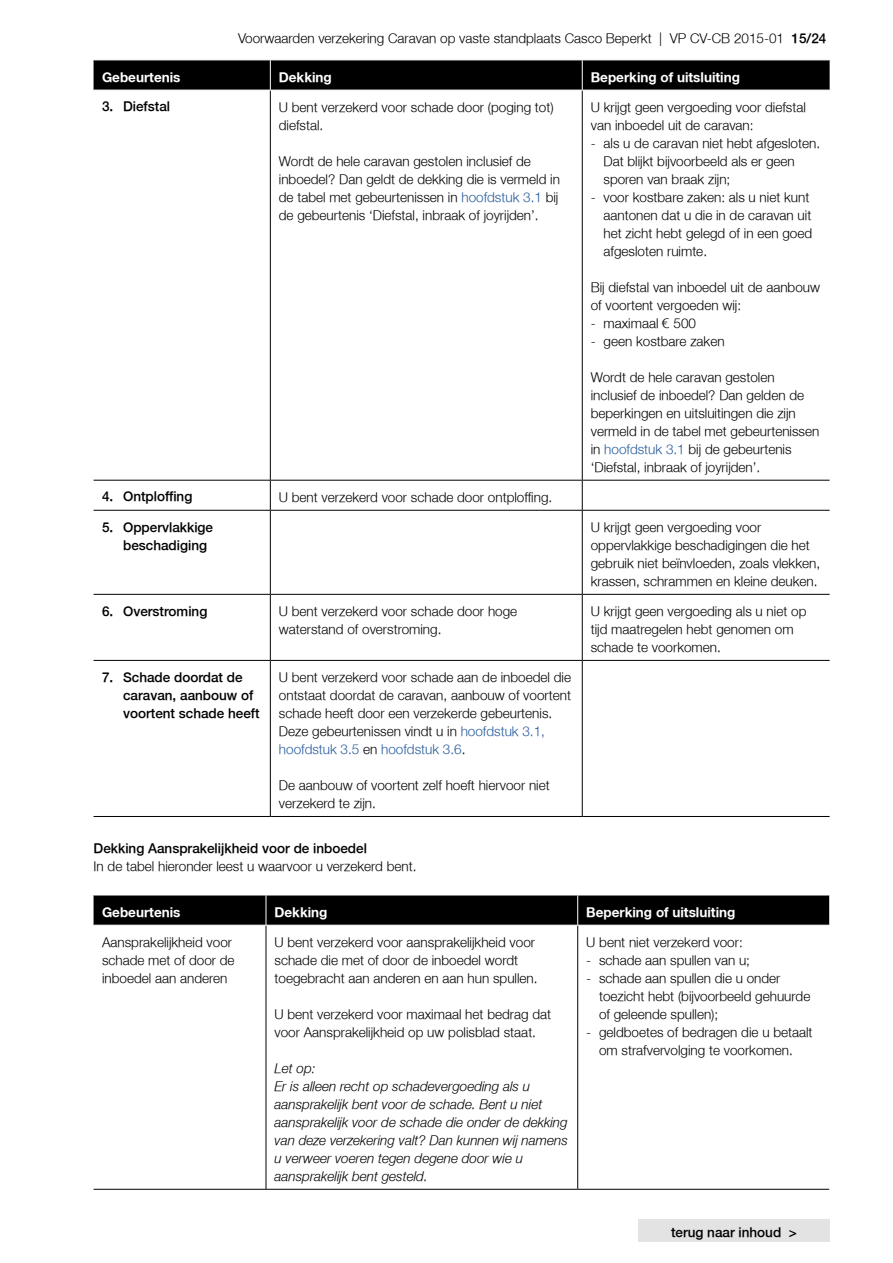
<style>
.page{position:relative;width:893px;height:1263px;background:#fff}
.page>*{position:absolute;margin:0;border:0;box-sizing:border-box;transform-origin:0 0}
.t1{font:300 13.5px/18px "Fortis Helvetica";color:#000}
.t2{font:italic 300 13.5px/18px "Fortis Helvetica";color:#000}
.t3{font:300 13.5px/18px "Fortis Helvetica";color:#000}
.t4{font:700 13.5px "Fortis Helvetica";color:#fff}
.s1{font-style:inherit}
.s2{color:#275b9b}
</style>
<div class="page">
<div style="left:638px;top:1219px;width:192px;height:23px;background:#e3e3e3"></div>
<div style="left:94px;top:61px;width:736px;height:29px;background:#000"></div>
<svg style="left:270px;top:481px;width:1px;height:29px"></svg>
<svg style="left:582px;top:481px;width:1px;height:29px"></svg>
<hr style="left:270px;top:511px;width:1px;height:83px;background:#000">
<hr style="left:582px;top:511px;width:1px;height:83px;background:#000">
<hr style="left:270px;top:90px;width:1px;height:390px;background:#000">
<hr style="left:582px;top:90px;width:1px;height:390px;background:#000">
<hr style="left:270px;top:595px;width:1px;height:65px;background:#000">
<hr style="left:582px;top:595px;width:1px;height:65px;background:#000">
<hr style="left:270px;top:60px;width:1px;height:30px;background:#fff">
<hr style="left:270px;top:90px;width:312px;height:1px;background:#fff">
<hr style="left:94px;top:480px;width:176px;height:1px;background:#000">
<hr style="left:270px;top:480px;width:312px;height:1px;background:#000">
<hr style="left:582px;top:480px;width:248px;height:1px;background:#000">
<hr style="left:94px;top:510px;width:176px;height:1px;background:#000">
<hr style="left:270px;top:510px;width:312px;height:1px;background:#000">
<hr style="left:582px;top:510px;width:248px;height:1px;background:#000">
<hr style="left:94px;top:594px;width:176px;height:1px;background:#000">
<hr style="left:270px;top:594px;width:312px;height:1px;background:#000">
<hr style="left:582px;top:594px;width:248px;height:1px;background:#000">
<hr style="left:94px;top:660px;width:176px;height:1px;background:#000">
<hr style="left:270px;top:660px;width:312px;height:1px;background:#000">
<hr style="left:582px;top:660px;width:248px;height:1px;background:#000">
<hr style="left:582px;top:60px;width:1px;height:30px;background:#fff">
<hr style="left:94px;top:816px;width:176px;height:1px;background:#000">
<hr style="left:270px;top:816px;width:312px;height:1px;background:#000">
<hr style="left:582px;top:816px;width:248px;height:1px;background:#000">
<hr style="left:270px;top:661px;width:1px;height:155px;background:#000">
<hr style="left:582px;top:661px;width:1px;height:155px;background:#000">
<hr style="left:582px;top:90px;width:248px;height:1px;background:#fff">
<div style="left:94px;top:896px;width:735px;height:29px;background:#000"></div>
<hr style="left:94px;top:1189px;width:172px;height:1px;background:#000">
<hr style="left:266px;top:1189px;width:312px;height:1px;background:#000">
<hr style="left:578px;top:1189px;width:251px;height:1px;background:#000">
<hr style="left:266px;top:925px;width:1px;height:264px;background:#000">
<hr style="left:577px;top:925px;width:1px;height:264px;background:#000">
<hr style="left:266px;top:895px;width:1px;height:30px;background:#fff">
<hr style="left:577px;top:895px;width:1px;height:30px;background:#fff">
<hr style="left:266px;top:925px;width:312px;height:1px;background:#fff">
<p class="t1" style="left:238px;top:29px;width:590px">Voorwaarden verzekering Caravan op vaste standplaats Casco Beperkt | VP CV-CB 2015-01 <span class="s1">15/24</span></p>
<p class="t4" style="left:102px;top:68px;width:80px">Gebeurtenis</p>
<p class="t4" style="left:279px;top:68px;width:54px">Dekking</p>
<p class="t4" style="left:591px;top:68px;width:151px">Beperking of uitsluiting</p>
<p class="t3" style="left:102px;top:98px;width:70px">3. Diefstal</p>
<p class="t1" style="left:279px;top:98px;width:276px">U bent verzekerd voor schade door (poging tot) diefstal.</p>
<p class="t1" style="left:279px;top:152px;width:283px">Wordt de hele caravan gestolen inclusief de inboedel? Dan geldt de dekking die is vermeld in de tabel met gebeurtenissen in <span class="s2">hoofdstuk 3.1</span> bij de gebeurtenis ‘Diefstal, inbraak of joyrijden’.</p>
<p class="t1" style="left:591px;top:98px;width:217px">U krijgt geen vergoeding voor diefstal van inboedel uit de caravan:</p>
<p class="t1" style="left:604px;top:134px;width:218px;text-indent:-13px">- als u de caravan niet hebt afgesloten.<br>Dat blijkt bijvoorbeeld als er geen sporen van braak zijn;</p>
<p class="t1" style="left:604px;top:188px;width:210px;text-indent:-13px">- voor kostbare zaken: als u niet kunt aantonen dat u die in de caravan uit het zicht hebt gelegd of in een goed afgesloten ruimte.</p>
<p class="t1" style="left:591px;top:278px;width:231px">Bij diefstal van inboedel uit de aanbouw of voortent vergoeden wij:</p>
<p class="t1" style="left:591px;top:314px;width:107px">- maximaal € 500</p>
<p class="t1" style="left:591px;top:332px;width:135px">- geen kostbare zaken</p>
<p class="t1" style="left:591px;top:368px;width:230px">Wordt de hele caravan gestolen inclusief de inboedel? Dan gelden de beperkingen en uitsluitingen die zijn vermeld in de tabel met gebeurtenissen in <span class="s2">hoofdstuk 3.1</span> bij de gebeurtenis ‘Diefstal, inbraak of joyrijden’.</p>
<p class="t3" style="left:102px;top:488px;width:92px">4. Ontploffing</p>
<p class="t1" style="left:279px;top:488px;width:275px">U bent verzekerd voor schade door ontploffing.</p>
<p class="t3" style="left:123px;top:518px;width:92px;text-indent:-21px">5. Oppervlakkige beschadiging</p>
<p class="t1" style="left:591px;top:518px;width:231px">U krijgt geen vergoeding voor oppervlakkige beschadigingen die het gebruik niet beïnvloeden, zoals vlekken, krassen, schrammen en kleine deuken.</p>
<p class="t3" style="left:102px;top:602px;width:107px">6. Overstroming</p>
<p class="t1" style="left:279px;top:602px;width:240px">U bent verzekerd voor schade door hoge waterstand of overstroming.</p>
<p class="t1" style="left:591px;top:602px;width:217px">U krijgt geen vergoeding als u niet op tijd maatregelen hebt genomen om schade te voorkomen.</p>
<p class="t3" style="left:123px;top:668px;width:138px;text-indent:-21px">7. Schade doordat de caravan, aanbouw of voortent schade heeft</p>
<p class="t1" style="left:279px;top:668px;width:294px">U bent verzekerd voor schade aan de inboedel die ontstaat doordat de caravan, aanbouw of voortent schade heeft door een verzekerde gebeurtenis.<br>Deze gebeurtenissen vindt u in <span class="s2">hoofdstuk 3.1, hoofdstuk 3.5</span> en <span class="s2">hoofdstuk 3.6</span>.</p>
<p class="t1" style="left:279px;top:776px;width:272px">De aanbouw of voortent zelf hoeft hiervoor niet verzekerd te zijn.</p>
<p class="t3" style="left:94px;top:839px;width:275px">Dekking Aansprakelijkheid voor de inboedel</p>
<p class="t1" style="left:94px;top:857px;width:324px">In de tabel hieronder leest u waarvoor u verzekerd bent.</p>
<p class="t4" style="left:102px;top:903px;width:80px">Gebeurtenis</p>
<p class="t4" style="left:274px;top:903px;width:54px">Dekking</p>
<p class="t4" style="left:586px;top:903px;width:151px">Beperking of uitsluiting</p>
<p class="t1" style="left:102px;top:933px;width:134px">Aansprakelijkheid voor schade met of door de inboedel aan anderen</p>
<p class="t1" style="left:274px;top:933px;width:265px">U bent verzekerd voor aansprakelijkheid voor schade die met of door de inboedel wordt toegebracht aan anderen en aan hun spullen.</p>
<p class="t1" style="left:274px;top:1005px;width:278px">U bent verzekerd voor maximaal het bedrag dat voor Aansprakelijkheid op uw polisblad staat.</p>
<p class="t2" style="left:274px;top:1059px;width:295px">Let op:<br>Er is alleen recht op schadevergoeding als u aansprakelijk bent voor de schade. Bent u niet aansprakelijk voor de schade die onder de dekking van deze verzekering valt? Dan kunnen wij namens u verweer voeren tegen degene door wie u aansprakelijk bent gesteld.</p>
<p class="t1" style="left:586px;top:933px;width:158px">U bent niet verzekerd voor:</p>
<p class="t1" style="left:586px;top:951px;width:165px">- schade aan spullen van u;</p>
<p class="t1" style="left:599px;top:969px;width:213px;text-indent:-13px">- schade aan spullen die u onder toezicht hebt (bijvoorbeeld gehuurde of geleende spullen);</p>
<p class="t1" style="left:586px;top:1023px;width:228px;text-align:center">- geldboetes of bedragen die u betaalt om strafvervolging te voorkomen.</p>
<p class="t3" style="left:671px;top:1224px;width:127px">terug naar inhoud &gt;</p>
</div>
